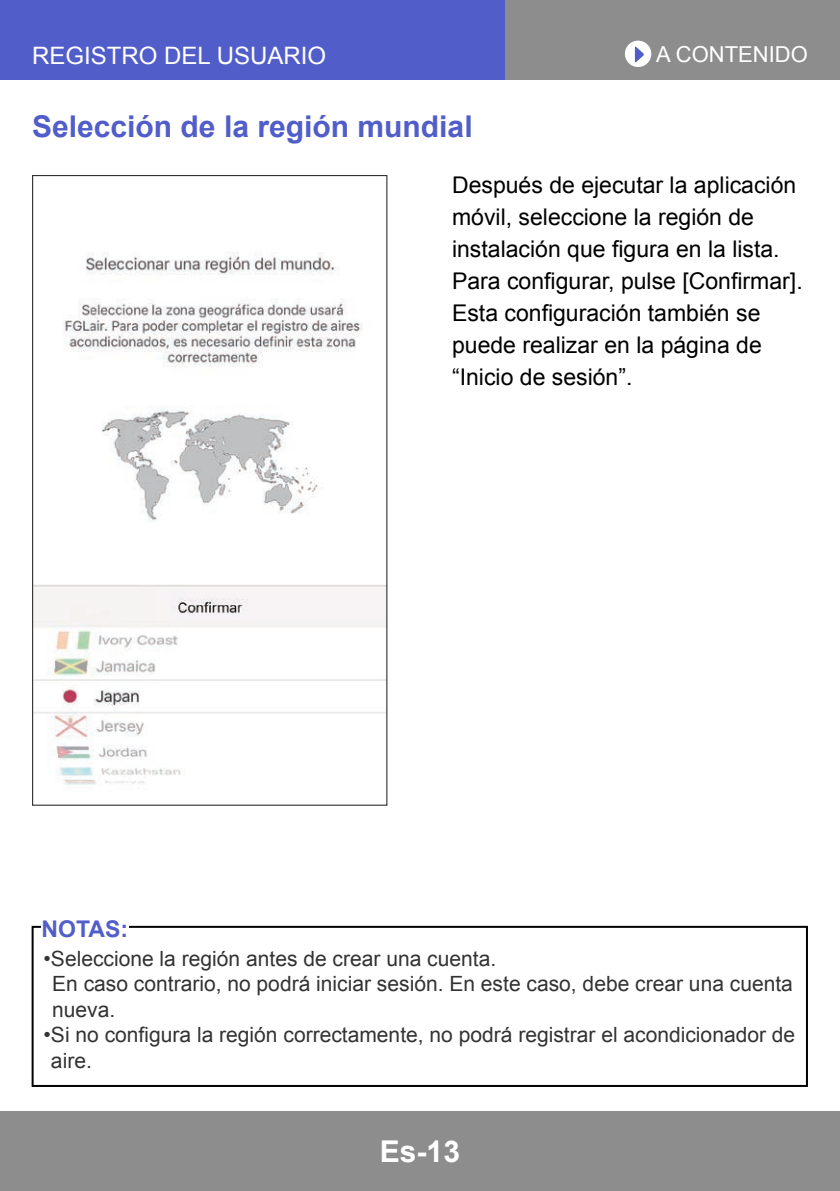
<style>
.page{position:relative;width:840px;height:1191px;background:#fff}
.page>*{position:absolute;margin:0;border:0;box-sizing:border-box;transform-origin:0 0}
.t1{font:700 30px "Arial";color:#515dc9}
.t2{font:700 30px "Arial";color:#fff}
.t3{font:24px "Arial";color:#fff}
.t4{font:23px/32px "Arial";color:#000}
.t5{font:700 23px "Arial";color:#515dc9}
.t6{font:22px "Arial";color:#fff}
.t7{font:21px/25.6px "Arial";color:#333}
</style>
<div class="page">
<div style="left:0;top:0;width:839px;height:79px;background:#8d8d8d"></div>
<div style="left:0;top:1111px;width:839px;height:80px;background:#8d8d8d"></div>
<div style="left:624px;top:41px;width:27px;height:26px;background:#fff;border-radius:50%"></div>
<svg style="left:634px;top:46px;width:9px;height:17px"></svg>
<div style="left:0;top:0;width:503px;height:79px;background:#515dc9"></div>
<img style="left:34px;top:252px;width:351px;height:533px">
<div style="left:32px;top:926px;width:775px;height:161px;border:2px solid #000"></div>
<div style="left:42px;top:917px;width:87px;height:23px;background:#fff"></div>
<p class="t3" style="left:32px;top:39px;width:295px">REGISTRO DEL USUARIO</p>
<p class="t6" style="left:655px;top:40px;width:153px">A CONTENIDO</p>
<h1 class="t1" style="left:32px;top:107px;width:442px">Selección de la región mundial</h1>
<p class="t4" style="left:452px;top:169px;width:352px">Después de ejecutar la aplicación móvil, seleccione la región de instalación que figura en la lista.<br>Para configurar, pulse [Confirmar].<br>Esta configuración también se puede realizar en la página de “Inicio de sesión”.</p>
<p class="t5" style="left:42px;top:913px;width:88px">NOTAS:</p>
<p class="t7" style="left:52px;top:946px;width:742px;text-indent:-9px">•Seleccione la región antes de crear una cuenta.<br>En caso contrario, no podrá iniciar sesión. En este caso, debe crear una cuenta nueva.</p>
<p class="t7" style="left:51px;top:1022px;width:745px;text-indent:-7px">•Si no configura la región correctamente, no podrá registrar el acondicionador de aire.</p>
<h1 class="t2" style="left:380px;top:1131px;width:82px">Es-13</h1>
</div>
